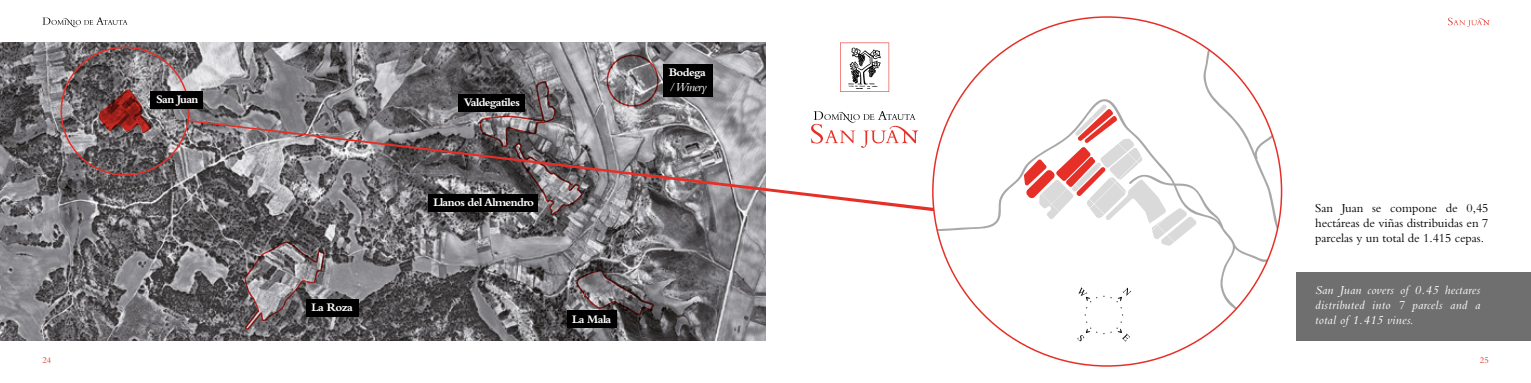
<style>
.page{position:relative;width:1531px;height:383px;background:#fff}
.page>*{position:absolute;margin:0;border:0;box-sizing:border-box;transform-origin:0 0}
.t1{font:12.75px/15px "Bembo Std";letter-spacing:-.005em;color:#000;text-align:justify}
.t2{font:italic 12.75px/15px "Bembo Std";letter-spacing:.02em;color:#fff;text-align:justify}
.t3{font:700 12px "Bembo Std";letter-spacing:-.05em;color:#fff}
.t4{font:9px "Bembo Std";color:#e63027}
</style>
<div class="page">
<svg style="left:43px;top:17px;width:85px;height:10px"></svg>
<svg style="left:1448px;top:18px;width:41px;height:9px"></svg>
<img style="left:0;top:43px;width:765px;height:297px">
<div style="left:1296px;top:272px;width:235px;height:68px;background:#706f6f"></div>
<svg style="left:933px;top:17px;width:348px;height:349px"></svg>
<div style="left:567px;top:310px;width:50px;height:18px;background:#000"></div>
<div style="left:458px;top:94px;width:67px;height:18px;background:#000"></div>
<div style="left:151px;top:91px;width:52px;height:17px;background:#000"></div>
<svg style="left:603px;top:51px;width:59px;height:57px;background:#8f8789"></svg>
<svg style="left:479px;top:81px;width:103px;height:134px"></svg>
<svg style="left:576px;top:270px;width:78px;height:46px;background:#6b6567"></svg>
<svg style="left:244px;top:241px;width:81px;height:89px;background:#7d7577"></svg>
<svg style="left:97px;top:88px;width:55px;height:46px;background:#824644"></svg>
<svg style="left:1077px;top:287px;width:54px;height:54px"></svg>
<svg style="left:813px;top:111px;width:103px;height:9px"></svg>
<svg style="left:840px;top:43px;width:49px;height:49px"></svg>
<div style="left:306px;top:299px;width:52px;height:17px;background:#000"></div>
<svg style="left:189px;top:120px;width:745px;height:91px"></svg>
<div style="left:664px;top:64px;width:49px;height:33px;background:#000"></div>
<p class="t3" style="left:156px;top:92px;width:44px">San Juan</p>
<p class="t3" style="left:312px;top:301px;width:43px">La Roza</p>
<p class="t3" style="left:464px;top:96px;width:57px">Valdegatiles</p>
<p class="t3" style="left:433px;top:195px;width:102px">Llanos del Almendro</p>
<p class="t3" style="left:572px;top:312px;width:41px">La Mala</p>
<p class="t3" style="left:669px;top:66px;width:39px">Bodega</p>
<p class="t2" style="left:669px;top:79px;width:39px">/ Winery</p>
<p class="t1" style="left:1315px;top:201px;width:175px">San Juan se compone de 0,45 hectáreas de viñas distribuidas en 7 parcelas y un total de 1.415 cepas.</p>
<p class="t2" style="left:1315px;top:282px;width:167px">San Juan covers of 0.45 hectares distributed into 7 parcels and a total of 1.415 vines.</p>
<p class="t4" style="left:43px;top:355px;width:10px">24</p>
<p class="t4" style="left:1480px;top:355px;width:10px">25</p>
</div>
